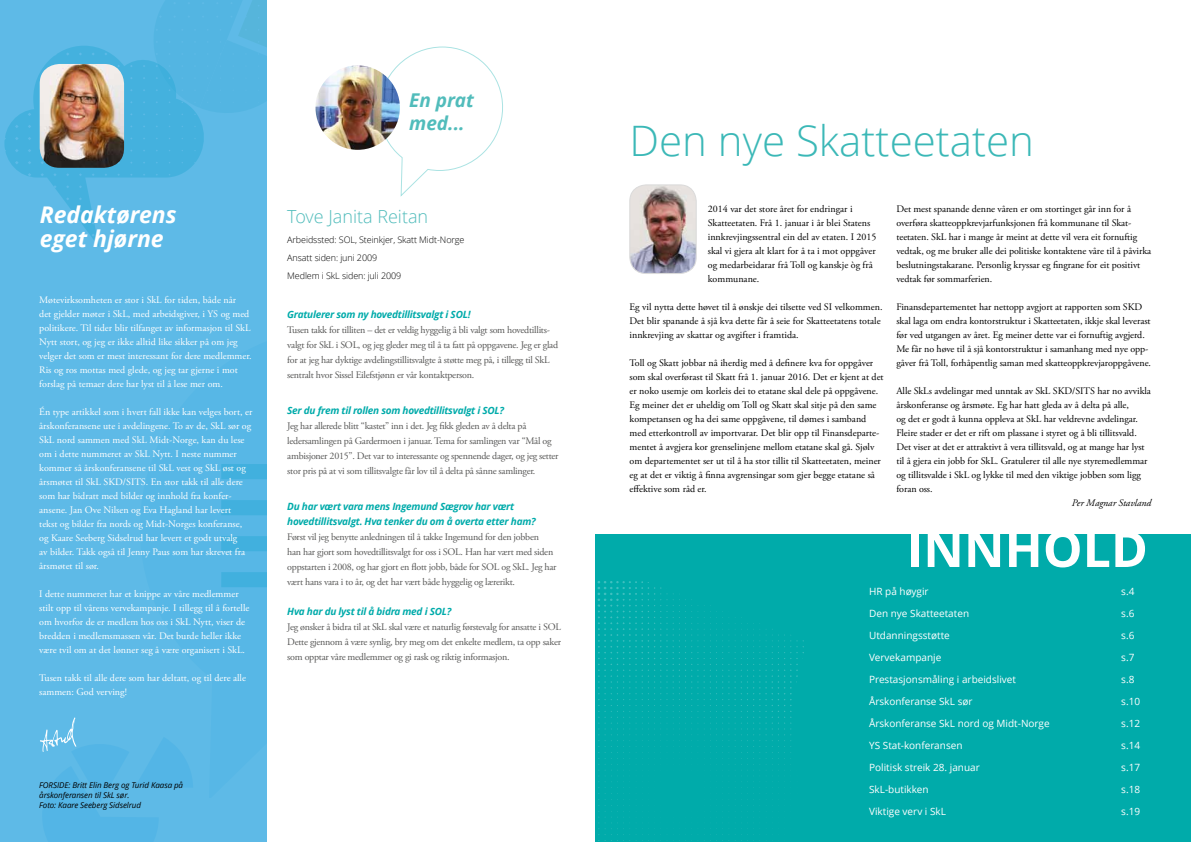
<style>
.page{position:relative;width:1191px;height:842px;background:#fff}
.page>*{position:absolute;margin:0;border:0;box-sizing:border-box;transform-origin:0 0}
.t1{font:700 50px "Open Sans";color:#fff}
.t2{font:300 42px "Open Sans";color:#3bb8b7}
.t3{font:italic 700 23px/24px "Open Sans";color:#fff}
.t4{font:italic 700 19px/22.8px "Open Sans";color:#51bcbb}
.t5{font:300 18px "Open Sans";color:#51bcbb}
.t6{font:10px/14px "Adobe Garamond Pro";letter-spacing:-.005em;color:#000}
.t7{font:10px/14px "Adobe Garamond Pro";color:#fff}
.t8{font:10px/15px "Adobe Garamond Pro";letter-spacing:-.025em;color:#575756}
.t9{font:10px "Open Sans";color:#fff}
.t10{font:italic 700 10px/15px "Open Sans";letter-spacing:-.025em;color:#00abaa}
.t11{font:italic 10px "Adobe Garamond Pro";color:#000}
.t12{font:300 9px/18px "Open Sans";letter-spacing:-.01em;color:#000}
.t13{font:italic 8px/10px "Open Sans";letter-spacing:-.01em;color:#000}
</style>
<div class="page">
<svg style="left:0;top:0;width:267px;height:842px;fill:#5ebae7"></svg>
<img style="left:630px;top:185px;width:66px;height:89px">
<div style="left:629px;top:185px;width:67px;height:89px;border:1px solid #dadada;border-radius:16px"></div>
<svg style="left:40px;top:717px;width:36px;height:35px"></svg>
<img style="left:40px;top:64px;width:84px;height:104px">
<svg style="left:350px;top:46px;width:153px;height:151px"></svg>
<img style="left:315px;top:65px;width:85px;height:85px;border-radius:42px">
<div style="left:595px;top:534px;width:596px;height:308px;background:#00abaa"></div>
<svg style="left:597px;top:581px;width:207px;height:260px"></svg>
<h3 class="t3" style="left:40px;top:203px;width:138px">Redaktørens eget hjørne</h3>
<p class="t7" style="left:39px;top:293px;width:214px">Møtevirksomheten er stor i SkL for tiden, både når<br>det gjelder møter i SkL, med arbeidsgiver, i YS og med politikere. Til tider blir tilfanget av informasjon til SkL Nytt stort, og jeg er ikke alltid like sikker på om jeg velger det som er mest interessant for dere medlemmer.<br>Ris og ros mottas med glede, og jeg tar gjerne i mot forslag på temaer dere har lyst til å lese mer om.</p>
<p class="t7" style="left:39px;top:405px;width:215px">Én type artikkel som i hvert fall ikke kan velges bort, er årskonferansene ute i avdelingene. To av de, SkL sør og SkL nord sammen med SkL Midt-Norge, kan du lese om i dette nummeret av SkL Nytt. I neste nummer kommer så årskonferansene til SkL vest og SkL øst og årsmøtet til SkL SKD/SITS. En stor takk til alle dere som har bidratt med bilder og innhold fra konfer&shy;ansene. Jan Ove Nilsen og Eva Hagland har levert<br>tekst og bilder fra nords og Midt-Norges konferanse, og Kaare Seeberg Sidselrud har levert et godt utvalg<br>av bilder. Takk også til Jenny Paus som har skrevet fra årsmøtet til sør.</p>
<p class="t7" style="left:39px;top:587px;width:212px">I dette nummeret har et knippe av våre medlemmer stilt opp til vårens vervekampanje. I tillegg til å fortelle om hvorfor de er medlem hos oss i SkL Nytt, viser de bredden i medlemsmassen vår. Det burde heller ikke være tvil om at det lønner seg å være organisert i SkL.</p>
<p class="t7" style="left:39px;top:671px;width:208px">Tusen takk til alle dere som har deltatt, og til dere alle sammen: God verving!</p>
<p class="t13" style="left:39px;top:780px;width:145px">FORSIDE: Britt Elin Berg og Turid Kaasa på årskonferansen til SkL sør.<br>Foto: Kaare Seeberg Sidselrud</p>
<h3 class="t4" style="left:409px;top:89px;width:66px">En prat med...</h3>
<h3 class="t5" style="left:287px;top:207px;width:142px">Tove Janita Reitan</h3>
<p class="t12" style="left:287px;top:231px;width:179px">Arbeidssted: SOL, Steinkjer, Skatt Midt-Norge<br>Ansatt siden: juni 2009<br>Medlem i SkL siden: juli 2009</p>
<p class="t10" style="left:287px;top:307px;width:185px">Gratulerer som ny hovedtillitsvalgt i SOL!</p>
<p class="t8" style="left:287px;top:323px;width:272px">Tusen takk for tilliten – det er veldig hyggelig å bli valgt som hovedtillits&shy;valgt for SkL i SOL, og jeg gleder meg til å ta fatt på oppgavene. Jeg er glad for at jeg har dyktige avdelingstillitsvalgte å støtte meg på, i tillegg til SkL sentralt hvor Sissel Eilefstjønn er vår kontaktperson.</p>
<p class="t10" style="left:287px;top:403px;width:218px">Ser du frem til rollen som hovedtillitsvalgt i SOL?</p>
<p class="t8" style="left:287px;top:419px;width:273px">Jeg har allerede blitt “kastet” inn i det. Jeg fikk gleden av å delta på ledersamlingen på Gardermoen i januar. Tema for samlingen var “Mål og ambisjoner 2015”. Det var to interessante og spennende dager, og jeg setter stor pris på at vi som tillitsvalgte får lov til å delta på sånne samlinger.</p>
<p class="t10" style="left:287px;top:499px;width:250px">Du har vært vara mens Ingemund Sægrov har vært hovedtillitsvalgt. Hva tenker du om å overta etter ham?</p>
<p class="t8" style="left:287px;top:530px;width:271px">Først vil jeg benytte anledningen til å takke Ingemund for den jobben<br>han har gjort som hovedtillitsvalgt for oss i SOL. Han har vært med siden oppstarten i 2008, og har gjort en flott jobb, både for SOL og SkL. Jeg har vært hans vara i to år, og det har vært både hyggelig og lærerikt.</p>
<p class="t10" style="left:287px;top:604px;width:166px">Hva har du lyst til å bidra med i SOL?</p>
<p class="t8" style="left:287px;top:620px;width:275px;text-align:justify">Jeg ønsker å bidra til at SkL skal være et naturlig førstevalg for ansatte i SOL Dette gjennom å være synlig, bry meg om det enkelte medlem, ta opp saker som opptar våre medlemmer og gi rask og riktig informasjon.</p>
<h2 class="t2" style="left:629px;top:117px;width:406px">Den nye Skatteetaten</h2>
<p class="t6" style="left:708px;top:202px;width:170px">2014 var det store året for endringar i Skatteetaten. Frå 1. januar i år blei Statens innkrevjingssentral ein del av etaten. I 2015 skal vi gjera alt klart for å ta i mot oppgåver og medarbeidarar frå Toll og kanskje òg frå kommunane.</p>
<p class="t6" style="left:629px;top:300px;width:254px">Eg vil nytta dette høvet til å ønskje dei tilsette ved SI velkommen.<br>Det blir spanande å sjå kva dette får å seie for Skatteetatens totale innkrevjing av skattar og avgifter i framtida.</p>
<p class="t6" style="left:629px;top:356px;width:256px">Toll og Skatt jobbar nå iherdig med å definere kva for oppgåver som skal overførast til Skatt frå 1. januar 2016. Det er kjent at det er noko usemje om korleis dei to etatane skal dele på oppgåvene.<br>Eg meiner det er uheldig om Toll og Skatt skal sitje på den same kompetansen og ha dei same oppgåvene, til dømes i samband med etterkontroll av importvarar. Det blir opp til Finansdeparte&shy;mentet å avgjera kor grenselinjene mellom etatane skal gå. Sjølv om departementet ser ut til å ha stor tillit til Skatteetaten, meiner eg at det er viktig å finna avgrensingar som gjer begge etatane så effektive som råd er.</p>
<p class="t6" style="left:896px;top:202px;width:256px">Det mest spanande denne våren er om stortinget går inn for å overføra skatteoppkrevjarfunksjonen frå kommunane til Skat&shy;teetaten. SkL har i mange år meint at dette vil vera eit fornuftig vedtak, og me bruker alle dei politiske kontaktene våre til å påvirka beslutningstakarane. Personlig kryssar eg fingrane for eit positivt vedtak før sommarferien.</p>
<p class="t6" style="left:896px;top:300px;width:256px">Finansdepartementet har nettopp avgjort at rapporten som SKD skal laga om endra kontorstruktur i Skatteetaten, ikkje skal leverast før ved utgangen av året. Eg meiner dette var ei fornuftig avgjerd.<br>Me får no høve til å sjå kontorstruktur i samanhang med nye opp&shy;gåver frå Toll, forhåpentlig saman med skatteoppkrevjaroppgåvene.</p>
<p class="t6" style="left:896px;top:384px;width:256px">Alle SkLs avdelingar med unntak av SkL SKD/SITS har no avvikla årskonferanse og årsmøte. Eg har hatt gleda av å delta på alle,<br>og det er godt å kunna oppleva at SkL har veldrevne avdelingar.<br>Fleire stader er det er rift om plassane i styret og å bli tillitsvald.<br>Det viser at det er attraktivt å vera tillitsvald, og at mange har lyst til å gjera ein jobb for SkL. Gratulerer til alle nye styremedlemmar og tillitsvalde i SkL og lykke til med den viktige jobben som ligg foran oss.</p>
<p class="t11" style="left:1071px;top:497px;width:81px">Per Magnar Stavland</p>
<h1 class="t1" style="left:906px;top:520px;width:243px">INNHOLD</h1>
<p class="t9" style="left:869px;top:586px;width:61px">HR på høygir</p>
<p class="t9" style="left:1121px;top:586px;width:15px">s.4</p>
<p class="t9" style="left:869px;top:608px;width:101px">Den nye Skatteetaten</p>
<p class="t9" style="left:1121px;top:608px;width:15px">s.6</p>
<p class="t9" style="left:869px;top:630px;width:82px">Utdanningsstøtte</p>
<p class="t9" style="left:1121px;top:630px;width:15px">s.6</p>
<p class="t9" style="left:869px;top:652px;width:74px">Vervekampanje</p>
<p class="t9" style="left:1121px;top:652px;width:15px">s.7</p>
<p class="t9" style="left:869px;top:674px;width:148px">Prestasjonsmåling i arbeidslivet</p>
<p class="t9" style="left:1121px;top:674px;width:15px">s.8</p>
<p class="t9" style="left:869px;top:696px;width:105px">Årskonferanse SkL sør</p>
<p class="t9" style="left:1121px;top:696px;width:20px">s.10</p>
<p class="t9" style="left:869px;top:718px;width:182px">Årskonferanse SkL nord og Midt-Norge</p>
<p class="t9" style="left:1121px;top:718px;width:20px">s.12</p>
<p class="t9" style="left:869px;top:740px;width:95px">YS Stat-konferansen</p>
<p class="t9" style="left:1121px;top:740px;width:20px">s.14</p>
<p class="t9" style="left:869px;top:762px;width:112px">Politisk streik 28. januar</p>
<p class="t9" style="left:1121px;top:762px;width:20px">s.17</p>
<p class="t9" style="left:869px;top:784px;width:61px">SkL-butikken</p>
<p class="t9" style="left:1121px;top:784px;width:20px">s.18</p>
<p class="t9" style="left:869px;top:806px;width:78px">Viktige verv i SkL</p>
<p class="t9" style="left:1121px;top:806px;width:20px">s.19</p>
</div>
